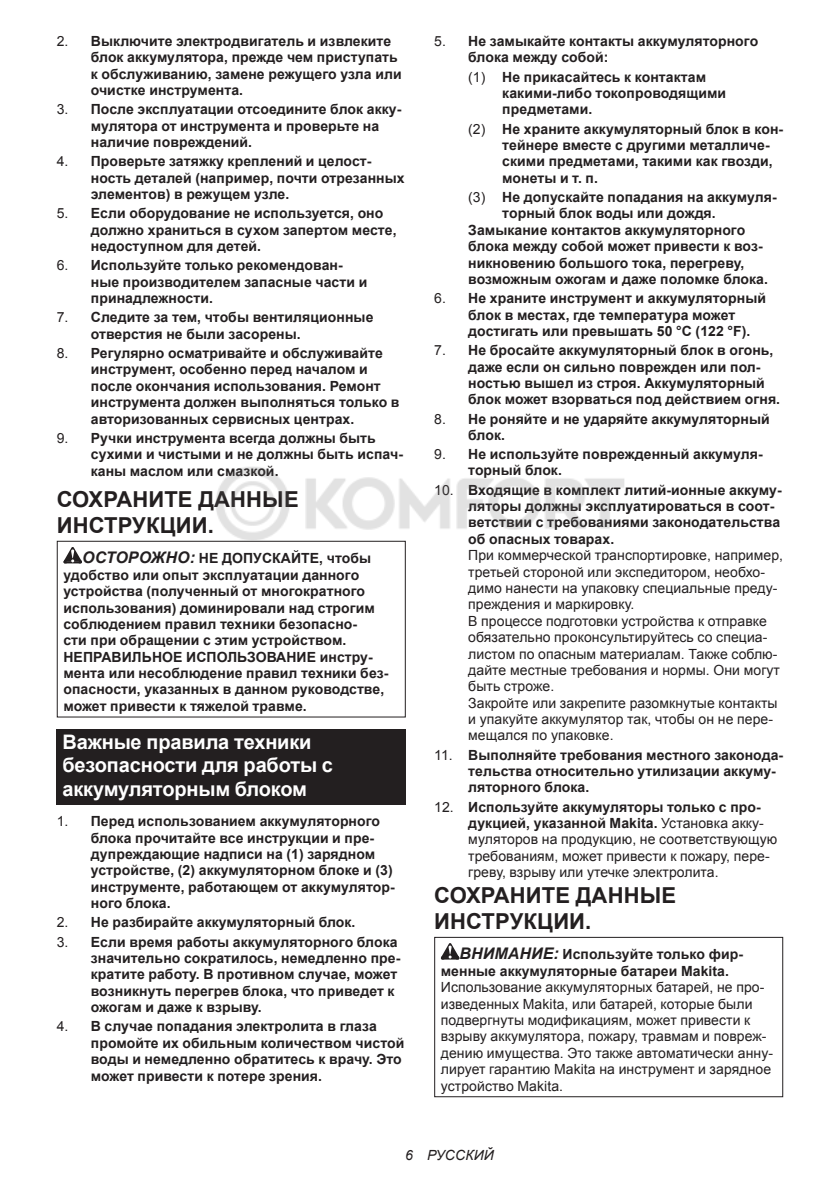
<style>
.page{position:relative;width:840px;height:1191px;background:#fff}
.page>*{position:absolute;margin:0;border:0;box-sizing:border-box;transform-origin:0 0}
.t1{font:700 22px/25.8px "Arial";letter-spacing:.005em;color:#231f20}
.t2{font:700 20px/23.4px "Arial";letter-spacing:-.01em;color:#fff}
.t3{font:700 14px/16.4px "Arial";letter-spacing:.005em;color:#231f20}
.t4{font:14px/16.4px "Arial";letter-spacing:.005em;color:#231f20}
.t5{font:italic 14px "Arial";letter-spacing:.005em;color:#231f20}
.s1{font-weight:400}
.s2{font-style:italic;font-size:16px}
.s3{font-weight:700}
</style>
<div class="page">
<svg style="left:63px;top:547px;width:19px;height:16px"></svg>
<div style="left:57px;top:541px;width:348px;height:176px;border:1px solid #231f20"></div>
<div style="left:57px;top:729px;width:348px;height:75px;background:#231f20"></div>
<svg style="left:440px;top:943px;width:19px;height:16px"></svg>
<div style="left:434px;top:937px;width:348px;height:160px;border:1px solid #231f20"></div>
<img style="left:210px;top:467px;width:415px;height:82px">
<p class="t3" style="left:91px;top:33px;width:312px;text-indent:-34px"><span class="s1">2.</span> Выключите электродвигатель и извлеките блок аккумулятора, прежде чем приступать к обслуживанию, замене режущего узла или очистке инструмента.</p>
<p class="t3" style="left:91px;top:102px;width:312px;text-indent:-34px"><span class="s1">3.</span> После эксплуатации отсоедините блок акку&shy;мулятора от инструмента и проверьте на наличие повреждений.</p>
<p class="t3" style="left:91px;top:154px;width:315px;text-indent:-34px"><span class="s1">4.</span> Проверьте затяжку креплений и целост&shy;ность деталей (например, почти отрезанных элементов) в режущем узле.</p>
<p class="t3" style="left:91px;top:206px;width:307px;text-indent:-34px"><span class="s1">5.</span> Если оборудование не используется, оно должно храниться в сухом запертом месте, недоступном для детей.</p>
<p class="t3" style="left:91px;top:258px;width:278px;text-indent:-34px"><span class="s1">6.</span> Используйте только рекомендован&shy;ные производителем запасные части и принадлежности.</p>
<p class="t3" style="left:91px;top:310px;width:284px;text-indent:-34px"><span class="s1">7.</span> Следите за тем, чтобы вентиляционные отверстия не были засорены.</p>
<p class="t3" style="left:91px;top:345px;width:310px;text-indent:-34px"><span class="s1">8.</span> Регулярно осматривайте и обслуживайте инструмент, особенно перед началом и после окончания использования. Ремонт инструмента должен выполняться только в авторизованных сервисных центрах.</p>
<p class="t3" style="left:91px;top:430px;width:313px;text-indent:-34px"><span class="s1">9.</span> Ручки инструмента всегда должны быть сухими и чистыми и не должны быть испач&shy;каны маслом или смазкой.</p>
<h1 class="t1" style="left:57px;top:487px;width:243px">СОХРАНИТЕ ДАННЫЕ<br>ИНСТРУКЦИИ.</h1>
<p class="t3" style="left:63px;top:550px;width:326px;text-indent:19px"><span class="s2">ОСТОРОЖНО:</span> НЕ ДОПУСКАЙТЕ, чтобы удобство или опыт эксплуатации данного устройства (полученный от многократного использования) доминировали над строгим соблюдением правил техники безопасно-<br>сти при обращении с этим устройством.<br>НЕПРАВИЛЬНОЕ ИСПОЛЬЗОВАНИЕ инстру&shy;мента или несоблюдение правил техники без&shy;опасности, указанных в данном руководстве, может привести к тяжелой травме.</p>
<h2 class="t2" style="left:62px;top:730px;width:272px">Важные правила техники безопасности для работы с аккумуляторным блоком</h2>
<p class="t3" style="left:91px;top:813px;width:305px;text-indent:-34px"><span class="s1">1.</span> Перед использованием аккумуляторного блока прочитайте все инструкции и пре&shy;дупреждающие надписи на (1) зарядном устройстве, (2) аккумуляторном блоке и (3) инструменте, работающем от аккумулятор&shy;ного блока.</p>
<p class="t3" style="left:57px;top:914px;width:300px"><span class="s1">2.</span> Не разбирайте аккумуляторный блок.</p>
<p class="t3" style="left:91px;top:934px;width:311px;text-indent:-34px"><span class="s1">3.</span> Если время работы аккумуляторного блока значительно сократилось, немедленно пре&shy;кратите работу. В противном случае, может возникнуть перегрев блока, что приведет к ожогам и даже к взрыву.</p>
<p class="t3" style="left:91px;top:1018px;width:315px;text-indent:-34px"><span class="s1">4.</span> В случае попадания электролита в глаза промойте их обильным количеством чистой воды и немедленно обратитесь к врачу. Это может привести к потере зрения.</p>
<p class="t3" style="left:468px;top:33px;width:291px;text-indent:-34px"><span class="s1">5.</span> Не замыкайте контакты аккумуляторного блока между собой:</p>
<p class="t3" style="left:502px;top:69px;width:225px;text-indent:-34px"><span class="s1">(1)</span> Не прикасайтесь к контактам какими-либо токопроводящими предметами.</p>
<p class="t3" style="left:502px;top:121px;width:282px;text-indent:-34px"><span class="s1">(2)</span> Не храните аккумуляторный блок в кон&shy;тейнере вместе с другими металличе&shy;скими предметами, такими как гвозди, монеты и т. п.</p>
<p class="t3" style="left:468px;top:189px;width:310px"><span class="s1">(3)</span> Не допускайте попадания на аккумуля-</p>
<p class="t3" style="left:502px;top:206px;width:215px">торный блок воды или дождя.</p>
<p class="t3" style="left:468px;top:222px;width:278px">Замыкание контактов аккумуляторного</p>
<p class="t3" style="left:468px;top:238px;width:296px">блока между собой может привести к воз-</p>
<p class="t3" style="left:468px;top:255px;width:277px">никновению большого тока, перегреву,</p>
<p class="t3" style="left:468px;top:271px;width:301px">возможным ожогам и даже поломке блока.</p>
<p class="t3" style="left:468px;top:290px;width:299px;text-indent:-34px"><span class="s1">6.</span> Не храните инструмент и аккумуляторный блок в местах, где температура может достигать или превышать 50 °C (122 °F).</p>
<p class="t3" style="left:468px;top:342px;width:313px;text-indent:-34px"><span class="s1">7.</span> Не бросайте аккумуляторный блок в огонь, даже если он сильно поврежден или пол&shy;ностью вышел из строя. Аккумуляторный блок может взорваться под действием огня.</p>
<p class="t3" style="left:468px;top:411px;width:303px;text-indent:-34px"><span class="s1">8.</span> Не роняйте и не ударяйте аккумуляторный блок.</p>
<p class="t3" style="left:468px;top:446px;width:296px;text-indent:-34px"><span class="s1">9.</span> Не используйте поврежденный аккумуля&shy;торный блок.</p>
<p class="t3" style="left:468px;top:482px;width:315px;text-indent:-34px"><span class="s1">10.</span> Входящие в комплект литий-ионные аккуму&shy;ляторы должны эксплуатироваться в соот&shy;ветствии с требованиями законодательства об опасных товарах.</p>
<p class="t4" style="left:468px;top:547px;width:316px">При коммерческой транспортировке, например, третьей стороной или экспедитором, необхо&shy;димо нанести на упаковку специальные преду&shy;преждения и маркировку.<br>В процессе подготовки устройства к отправке обязательно проконсультируйтесь со специа&shy;листом по опасным материалам. Также соблю&shy;дайте местные требования и нормы. Они могут быть строже.<br>Закройте или закрепите разомкнутые контакты и упакуйте аккумулятор так, чтобы он не пере&shy;мещался по упаковке.</p>
<p class="t3" style="left:468px;top:747px;width:316px;text-indent:-34px"><span class="s1">11.</span> Выполняйте требования местного законода&shy;тельства относительно утилизации аккуму&shy;ляторного блока.</p>
<p class="t4" style="left:468px;top:798px;width:310px;text-indent:-34px">12. <span class="s3">Используйте аккумуляторы только с про&shy;дукцией, указанной Makita.</span> Установка акку&shy;муляторов на продукцию, не соответствующую требованиям, может привести к пожару, пере&shy;греву, взрыву или утечке электролита.</p>
<h1 class="t1" style="left:434px;top:883px;width:243px">СОХРАНИТЕ ДАННЫЕ<br>ИНСТРУКЦИИ.</h1>
<p class="t3" style="left:440px;top:946px;width:303px;text-indent:19px"><span class="s2">ВНИМАНИЕ:</span> Используйте только фир&shy;менные аккумуляторные батареи Makita.</p>
<p class="t4" style="left:440px;top:979px;width:333px">Использование аккумуляторных батарей, не про&shy;изведенных Makita, или батарей, которые были подвергнуты модификациям, может привести к взрыву аккумулятора, пожару, травмам и повреж&shy;дению имущества. Это также автоматически анну&shy;лирует гарантию Makita на инструмент и зарядное устройство Makita.</p>
<p class="t5" style="left:405px;top:1147px;width:90px">6 РУССКИЙ</p>
</div>
